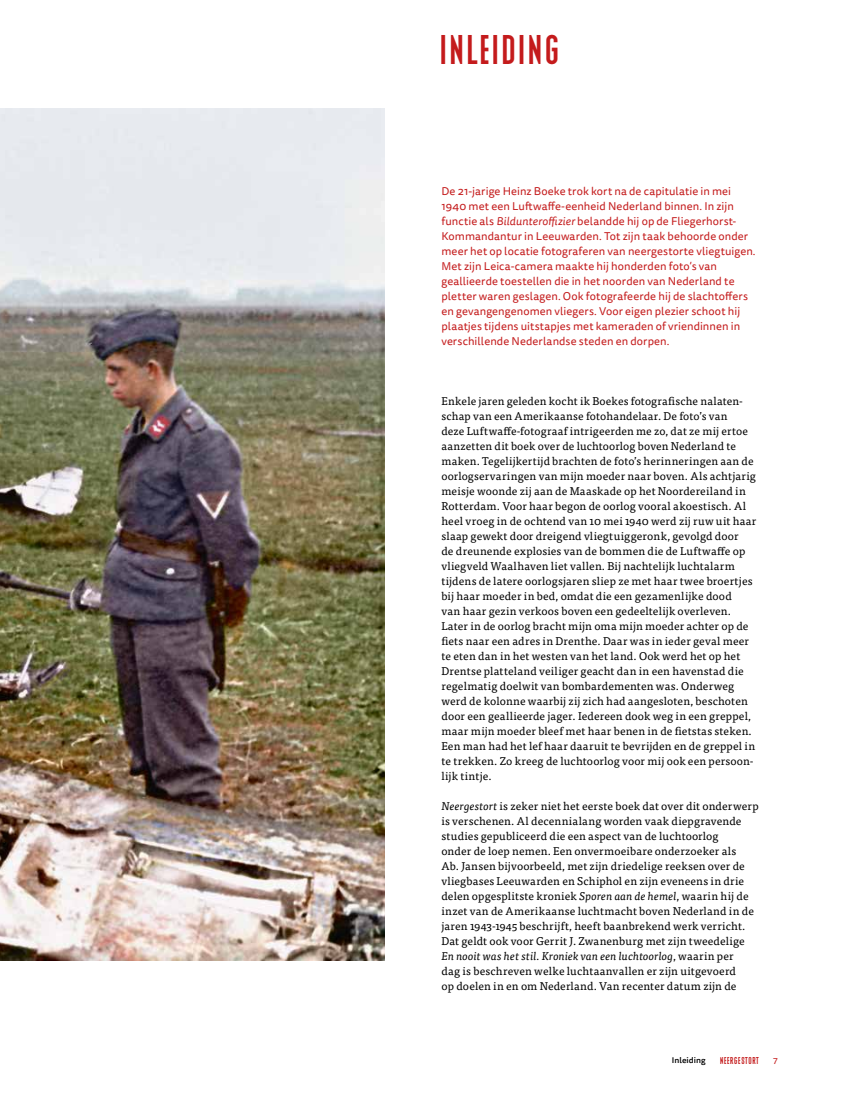
<style>
.page{position:relative;width:851px;height:1099px;background:#fff}
.page>*{position:absolute;margin:0;border:0;box-sizing:border-box;transform-origin:0 0}
.t1{font:700 36.25px "Pacific Standard";letter-spacing:.06em;color:#c41b1c}
.t2{font:11.25px/15px "Tisa Pro";letter-spacing:.015em;color:#000}
.t3{font:11.25px/15px "Tisa Sans Pro";letter-spacing:.005em;color:#c41b1c}
.t4{font:700 8.75px "Pacific Standard";letter-spacing:.07em;color:#c41b1c}
.t5{font:8.75px "Tisa Sans Pro";color:#c41b1c;scale:1.04 1}
.t6{font:500 8.12px "Tisa Sans Pro";color:#000;scale:1.04 1}
.s1{font-style:italic}
</style>
<div class="page">
<img style="left:0;top:108px;width:385px;height:852px">
<h1 class="t1" style="left:441px;top:30px;width:121px">INLEIDING</h1>
<p class="t3" style="left:441px;top:184px;width:316px">De 21-jarige Heinz Boeke trok kort na de capitulatie in mei 1940 met een Luftwaffe-eenheid Nederland binnen. In zijn functie als <span class="s1">Bildunteroffizier</span> belandde hij op de Fliegerhorst-Kommandantur in Leeuwarden. Tot zijn taak behoorde onder meer het op locatie fotograferen van neergestorte vliegtuigen.<br>Met zijn Leica-camera maakte hij honderden foto’s van geallieerde toestellen die in het noorden van Nederland te pletter waren geslagen. Ook fotografeerde hij de slachtoffers en gevangengenomen vliegers. Voor eigen plezier schoot hij plaatjes tijdens uitstapjes met kameraden of vriendinnen in verschillende Nederlandse steden en dorpen.</p>
<p class="t2" style="left:441px;top:393px;width:316px">Enkele jaren geleden kocht ik Boekes fotografische nalaten&shy;schap van een Amerikaanse fotohandelaar. De foto’s van<br>deze Luftwaffe-fotograaf intrigeerden me zo, dat ze mij ertoe aanzetten dit boek over de luchtoorlog boven Nederland te maken. Tegelijkertijd brachten de foto’s herinneringen aan de oorlogservaringen van mijn moeder naar boven. Als achtjarig meisje woonde zij aan de Maaskade op het Noordereiland in Rotterdam. Voor haar begon de oorlog vooral akoestisch. Al heel vroeg in de ochtend van 10 mei 1940 werd zij ruw uit haar slaap gewekt door dreigend vliegtuiggeronk, gevolgd door<br>de dreunende explosies van de bommen die de Luftwaffe op vliegveld Waalhaven liet vallen. Bij nachtelijk luchtalarm tijdens de latere oorlogsjaren sliep ze met haar twee broertjes bij haar moeder in bed, omdat die een gezamenlijke dood<br>van haar gezin verkoos boven een gedeeltelijk overleven.<br>Later in de oorlog bracht mijn oma mijn moeder achter op de fiets naar een adres in Drenthe. Daar was in ieder geval meer te eten dan in het westen van het land. Ook werd het op het Drentse platteland veiliger geacht dan in een havenstad die regelmatig doelwit van bombardementen was. Onderweg werd de kolonne waarbij zij zich had aangesloten, beschoten door een geallieerde jager. Iedereen dook weg in een greppel, maar mijn moeder bleef met haar benen in de fietstas steken.<br>Een man had het lef haar daaruit te bevrijden en de greppel in te trekken. Zo kreeg de luchtoorlog voor mij ook een persoon&shy;lijk tintje.</p>
<p class="t2" style="left:441px;top:798px;width:319px"><span class="s1">Neergestort</span> is zeker niet het eerste boek dat over dit onderwerp is verschenen. Al decennialang worden vaak diepgravende studies gepubliceerd die een aspect van de luchtoorlog<br>onder de loep nemen. Een onvermoeibare onderzoeker als<br>Ab. Jansen bijvoorbeeld, met zijn driedelige reeksen over de vliegbases Leeuwarden en Schiphol en zijn eveneens in drie delen opgesplitste kroniek <span class="s1">Sporen aan de hemel</span>, waarin hij de inzet van de Amerikaanse luchtmacht boven Nederland in de jaren 1943-1945 beschrijft, heeft baanbrekend werk verricht.<br>Dat geldt ook voor Gerrit J. Zwanenburg met zijn tweedelige <span class="s1">En nooit was het stil. Kroniek van een luchtoorlog</span>, waarin per<br>dag is beschreven welke luchtaanvallen er zijn uitgevoerd<br>op doelen in en om Nederland. Van recenter datum zijn de</p>
<p class="t6" style="left:671px;top:1054px;width:34px">Inleiding</p>
<p class="t4" style="left:720px;top:1055px;width:40px">NEERGESTORT</p>
<p class="t5" style="left:772px;top:1054px;width:6px">7</p>
</div>
